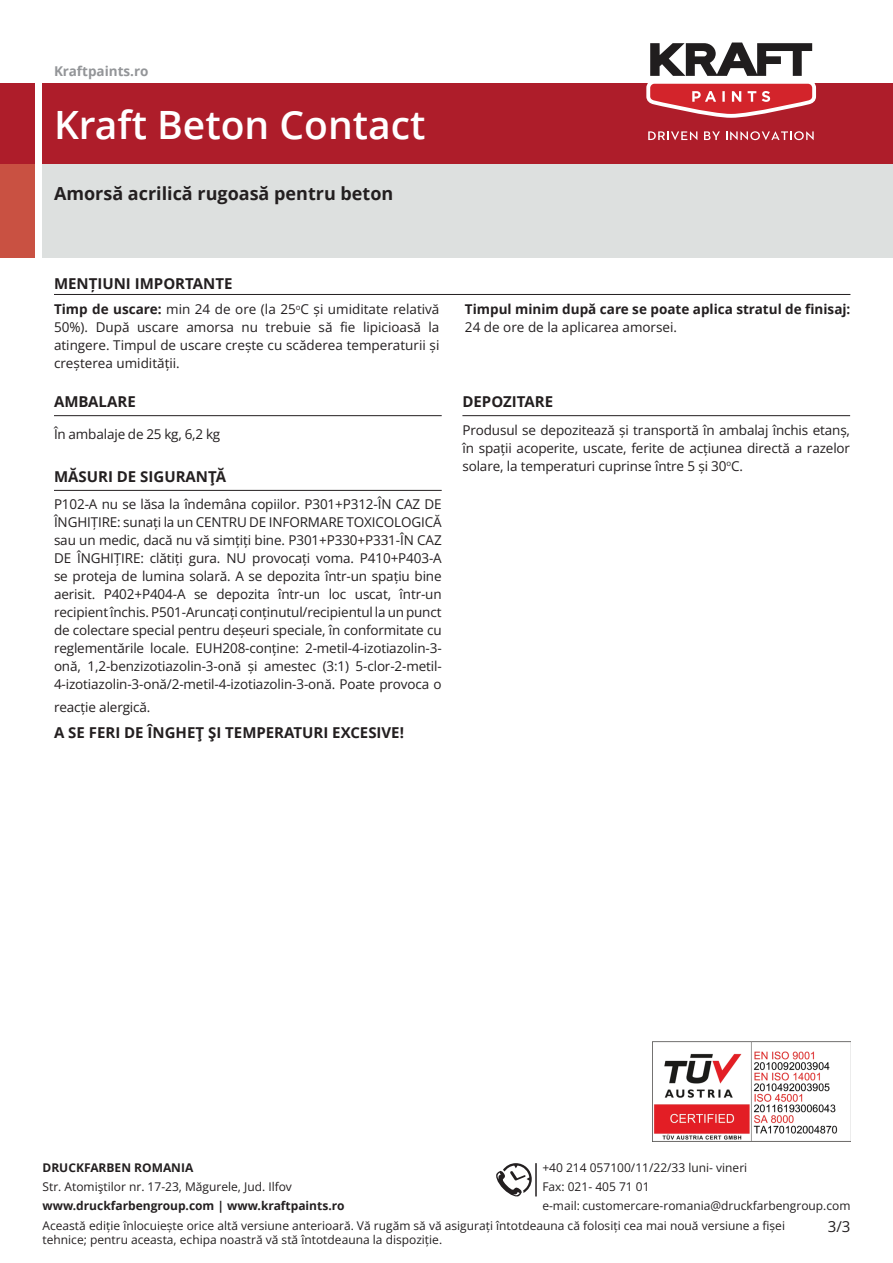
<style>
.page{position:relative;width:893px;height:1263px;background:#fff}
.page>*{position:absolute;margin:0;border:0;box-sizing:border-box;transform-origin:0 0}
.t1{font:600 39px "Open Sans";color:#fff}
.t2{font:700 18px "Open Sans";color:#231f20}
.t3{font:700 15px "Open Sans";color:#231f20}
.t4{font:15px "Open Sans";color:#231f20}
.t5{font:13.5px/18px "Open Sans";letter-spacing:-.01em;color:#231f20;text-align:justify}
.t6{font:700 13.5px "Open Sans";color:#231f20}
.t7{font:700 13.5px "Open Sans";color:#939598}
.t8{font:12px/18.6px "Open Sans";color:#231f20}
.t9{font:700 12px "Open Sans";color:#231f20}
.s1{font-weight:700}
</style>
<div class="page">
<div style="left:43px;top:83px;width:850px;height:81px;background:#ae1d2a"></div>
<div style="left:0;top:83px;width:34px;height:81px;background:#ae1d2a"></div>
<div style="left:43px;top:164px;width:850px;height:94px;background:#dde0df"></div>
<div style="left:0;top:164px;width:34px;height:94px;background:#c95142"></div>
<svg style="left:646px;top:43px;width:171px;height:75px"></svg>
<svg style="left:648px;top:131px;width:49px;height:9px"></svg>
<svg style="left:704px;top:131px;width:16px;height:9px"></svg>
<svg style="left:726px;top:131px;width:88px;height:9px"></svg>
<hr style="left:54px;top:294px;width:796px;height:1px;background:#231f20">
<hr style="left:54px;top:415px;width:388px;height:1px;background:#231f20">
<hr style="left:462px;top:415px;width:388px;height:1px;background:#231f20">
<hr style="left:54px;top:490px;width:388px;height:1px;background:#231f20">
<svg style="left:496px;top:1163px;width:36px;height:34px"></svg>
<hr style="left:535px;top:1163px;width:2px;height:33px;background:#231f20">
<img style="left:652px;top:1042px;width:198px;height:100px">
<p class="t7" style="left:54px;top:62px;width:96px">Kraftpaints.ro</p>
<h1 class="t1" style="left:54px;top:98px;width:373px">Kraft Beton Contact</h1>
<h2 class="t2" style="left:54px;top:180px;width:341px">Amorsă acrilică rugoasă pentru beton</h2>
<p class="t3" style="left:54px;top:273px;width:180px">MENȚIUNI IMPORTANTE</p>
<p class="t5" style="left:54px;top:300px;width:387px"><span class="s1">Timp de uscare:</span> min 24 de ore (la 25<sup>o</sup>C și umiditate relativă 50%). După uscare amorsa nu trebuie să fie lipicioasă la atingere. Timpul de uscare crește cu scăderea temperaturii și creșterea umidității.</p>
<p class="t6" style="left:465px;top:300px;width:387px">Timpul minim după care se poate aplica stratul de finisaj:</p>
<p class="t5" style="left:465px;top:318px;width:214px">24 de ore de la aplicarea amorsei.</p>
<p class="t3" style="left:54px;top:391px;width:83px">AMBALARE</p>
<p class="t3" style="left:462px;top:391px;width:92px">DEPOZITARE</p>
<p class="t5" style="left:54px;top:424px;width:168px">În ambalaje de 25 kg, 6,2 kg</p>
<p class="t3" style="left:54px;top:466px;width:174px">MĂSURI DE SIGURANŢĂ</p>
<p class="t5" style="left:54px;top:495px;width:389px">P102-A nu se lăsa la îndemâna copiilor. P301+P312-ÎN CAZ DE ÎNGHIȚIRE: sunați la un CENTRU DE INFORMARE TOXICOLOGICĂ sau un medic, dacă nu vă simțiți bine. P301+P330+P331-ÎN CAZ DE ÎNGHIȚIRE: clătiți gura. NU provocați voma. P410+P403-A se proteja de lumina solară. A se depozita într-un spațiu bine aerisit. P402+P404-A se depozita într-un loc uscat, într-un recipient închis. P501-Aruncați conținutul/recipientul la un punct de colectare special pentru deșeuri speciale, în conformitate cu reglementările locale. EUH208-conține: 2-metil-4-izotiazolin-3- onă, 1,2-benzizotiazolin-3-onă și amestec (3:1) 5-clor-2-metil-4-izotiazolin-3-onă/2-metil-4-izotiazolin-3-onă. Poate provoca o</p>
<p class="t5" style="left:54px;top:698px;width:98px">reacție alergică.</p>
<p class="t3" style="left:54px;top:722px;width:351px">A SE FERI DE ÎNGHEŢ ŞI TEMPERATURI EXCESIVE!</p>
<p class="t5" style="left:462px;top:420px;width:389px">Produsul se depozitează și transportă în ambalaj închis etanș, în spații acoperite, uscate, ferite de acțiunea directă a razelor solare, la temperaturi cuprinse între 5 și 30<sup>o</sup>C.</p>
<p class="t9" style="left:43px;top:1159px;width:152px">DRUCKFARBEN ROMANIA</p>
<p class="t8" style="left:43px;top:1177px;width:251px">Str. Atomiştilor nr. 17-23, Măgurele, Jud. Ilfov</p>
<p class="t9" style="left:43px;top:1197px;width:303px">www.druckfarbengroup.com | www.kraftpaints.ro</p>
<p class="t8" style="left:542px;top:1158px;width:310px">+40 214 057100/11/22/33 luni- vineri<br>Fax: 021- 405 71 01<br>e-mail: customercare-romania@druckfarbengroup.com</p>
<p class="t8" style="left:43px;top:1218px;width:744px;line-height:14.4px">Această ediție înlocuiește orice altă versiune anterioară. Vă rugăm să vă asigurați întotdeauna că folosiți cea mai nouă versiune a fișei tehnice; pentru aceasta, echipa noastră vă stă întotdeauna la dispoziție.</p>
<p class="t4" style="left:828px;top:1216px;width:24px">3/3</p>
</div>
